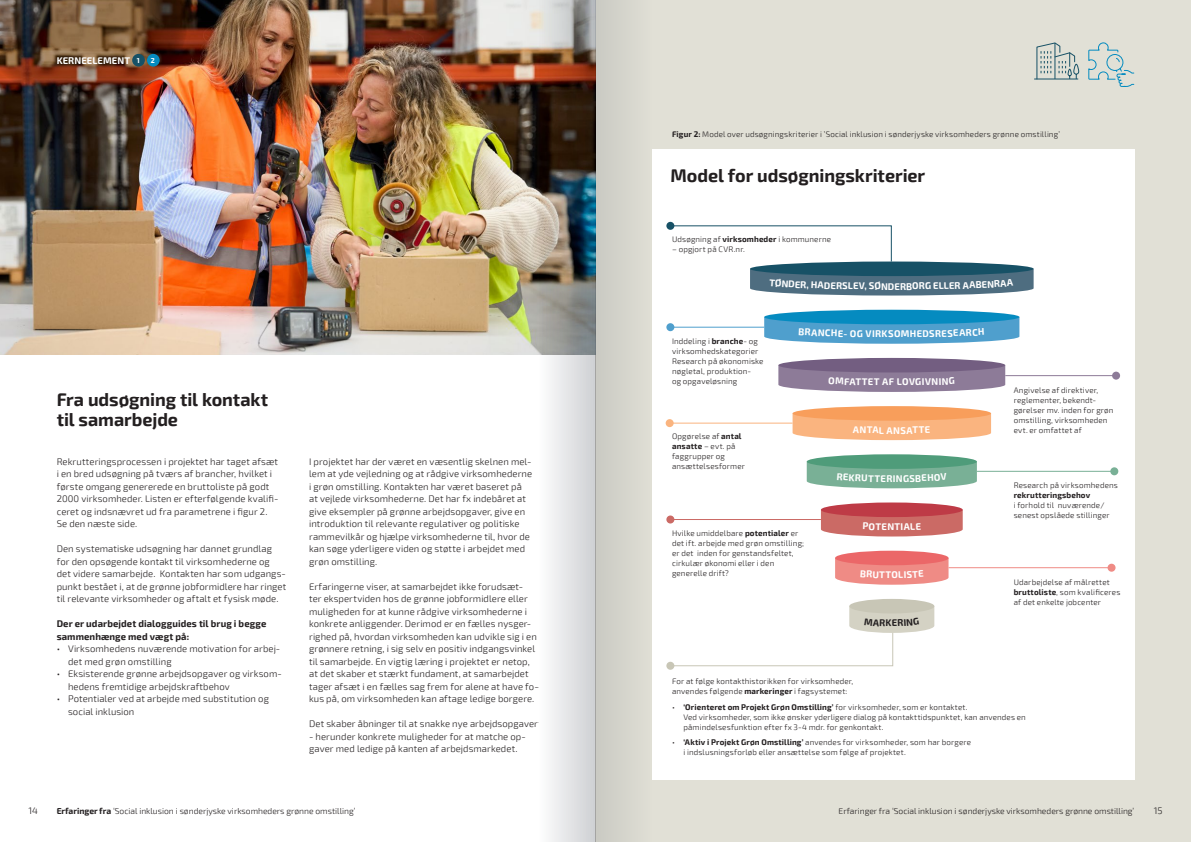
<style>
.page{position:relative;width:1191px;height:842px;background:#fff}
.page>*{position:absolute;margin:0;border:0;box-sizing:border-box;transform-origin:0 0}
.t1{font:700 18px/20px "Exo 2";letter-spacing:-.005em;color:#231f20}
.t2{font:300 9.5px/12.5px "Exo 2";letter-spacing:.01em;color:#231f20}
.t3{font:700 9.5px "Exo 2";letter-spacing:.01em;color:#fff}
.t4{font:700 9.5px/12.5px "Exo 2";letter-spacing:.01em;color:#231f20}
.t5{font:300 8.5px "Exo 2";color:#231f20}
.t6{font:300 8px/10px "Exo 2";letter-spacing:.015em;color:#231f20}
.t7{font:700 8px "Exo 2";letter-spacing:.015em;color:#231f20}
.t8{font:700 7px "Exo 2";color:#fff}
.s1{font-size:7px}
.s2{font-weight:700}
</style>
<div class="page">
<div style="left:595px;top:0;width:596px;height:842px;background:#e1e0d6"></div>
<img style="left:0;top:0;width:539px;height:355px">
<svg style="left:1088px;top:42px;width:46px;height:45px"></svg>
<svg style="left:1036px;top:42px;width:43px;height:38px"></svg>
<hr style="left:1034px;top:79px;width:43px;height:1px;background:#175166">
<div style="left:652px;top:149px;width:482px;height:631px;background:#fff"></div>
<img style="left:0;top:0;width:187px;height:103px">
<div style="left:132px;top:54px;width:13px;height:13px;background:#175166;border-radius:50%"></div>
<div style="left:147px;top:54px;width:13px;height:13px;background:#058bc0;border-radius:50%"></div>
<div style="left:666px;top:662px;width:8px;height:8px;background:#c8c6b6;border-radius:50%"></div>
<svg style="left:672px;top:225px;width:220px;height:36px"></svg>
<div style="left:666px;top:222px;width:8px;height:8px;background:#175166;border-radius:50%"></div>
<div style="left:849px;top:599px;width:85px;height:14px;background:#c8c6b6;border-radius:50%"></div>
<div style="left:835px;top:551px;width:113px;height:14px;background:#eb6768;border-radius:50%"></div>
<div style="left:821px;top:502px;width:141px;height:15px;background:#be3b46;border-radius:50%"></div>
<div style="left:806px;top:454px;width:171px;height:15px;background:#4f9c7a;border-radius:50%"></div>
<div style="left:792px;top:406px;width:199px;height:15px;background:#f89e5b;border-radius:50%"></div>
<div style="left:778px;top:358px;width:227px;height:14px;background:#735e81;border-radius:50%"></div>
<div style="left:764px;top:310px;width:255px;height:14px;background:#058bc0;border-radius:50%"></div>
<div style="left:750px;top:261px;width:283px;height:15px;background:#175166;border-radius:50%"></div>
<hr style="left:948px;top:567px;width:163px;height:1px;background:#ef8b85">
<div style="left:1107px;top:564px;width:8px;height:8px;background:#ef8b85;border-radius:50%"></div>
<hr style="left:977px;top:471px;width:137px;height:1px;background:#79b096">
<div style="left:1110px;top:467px;width:8px;height:8px;background:#79b096;border-radius:50%"></div>
<hr style="left:1005px;top:375px;width:111px;height:1px;background:#8d7b98">
<div style="left:1112px;top:372px;width:8px;height:8px;background:#8d7b98;border-radius:50%"></div>
<hr style="left:670px;top:327px;width:94px;height:1px;background:#4f9fcd">
<div style="left:666px;top:323px;width:8px;height:8px;background:#4f9fcd;border-radius:50%"></div>
<hr style="left:669px;top:423px;width:123px;height:1px;background:#fab47f">
<div style="left:665px;top:419px;width:8px;height:8px;background:#fab47f;border-radius:50%"></div>
<hr style="left:670px;top:519px;width:151px;height:1px;background:#cb6a65">
<div style="left:666px;top:515px;width:8px;height:8px;background:#cb6a65;border-radius:50%"></div>
<div style="left:595px;top:0;width:57px;height:842px;background:#d3d2ca"></div>
<img style="left:539px;top:0;width:56px;height:842px">
<svg style="left:670px;top:606px;width:264px;height:61px"></svg>
<svg style="left:835px;top:558px;width:113px;height:27px"></svg>
<svg style="left:821px;top:510px;width:141px;height:26px"></svg>
<svg style="left:806px;top:462px;width:171px;height:26px"></svg>
<svg style="left:792px;top:413px;width:199px;height:27px"></svg>
<svg style="left:778px;top:365px;width:227px;height:27px"></svg>
<svg style="left:764px;top:317px;width:255px;height:27px"></svg>
<svg style="left:750px;top:269px;width:283px;height:27px"></svg>
<p class="t3" style="left:57px;top:55px;width:84px">KERNEELEMENT <span class="s1">1</span></p>
<p class="t8" style="left:151px;top:56px;width:6px">2</p>
<h1 class="t1" style="left:57px;top:390px;width:213px">Fra udsøgning til kontakt til samarbejde</h1>
<p class="t2" style="left:57px;top:455px;width:223px">Rekrutteringsprocessen i projektet har taget afsæt i en bred udsøgning på tværs af brancher, hvilket i første omgang genererede en bruttoliste på godt 2000 virksomheder. Listen er efterfølgende kvalifi&shy;ceret og indsnævret ud fra parametrene i figur 2.<br>Se den næste side.</p>
<p class="t2" style="left:57px;top:543px;width:231px">Den systematiske udsøgning har dannet grundlag for den opsøgende kontakt til virksomhederne og det videre samarbejde. Kontakten har som udgangs&shy;punkt bestået i, at de grønne jobformidlere har ringet til relevante virksomheder og aftalt et fysisk møde.</p>
<p class="t4" style="left:57px;top:618px;width:211px">Der er udarbejdet dialogguides til brug i begge sammenhænge med vægt på:</p>
<p class="t2" style="left:68px;top:643px;width:214px;text-indent:-11px">• Virksomhedens nuværende motivation for arbej&shy;det med grøn omstilling</p>
<p class="t2" style="left:68px;top:668px;width:215px;text-indent:-11px">• Eksisterende grønne arbejdsopgaver og virksom&shy;hedens fremtidige arbejdskraftbehov</p>
<p class="t2" style="left:68px;top:693px;width:202px;text-indent:-11px">• Potentialer ved at arbejde med substitution og social inklusion</p>
<p class="t2" style="left:309px;top:455px;width:225px">I projektet har der været en væsentlig skelnen mel&shy;lem at yde vejledning og at rådgive virksomhederne i grøn omstilling. Kontakten har været baseret på at vejlede virksomhederne. Det har fx indebåret at give eksempler på grønne arbejdsopgaver, give en introduktion til relevante regulativer og politiske rammevilkår og hjælpe virksomhederne til, hvor de kan søge yderligere viden og støtte i arbejdet med grøn omstilling.</p>
<p class="t2" style="left:309px;top:580px;width:231px">Erfaringerne viser, at samarbejdet ikke forudsæt-<br>ter ekspertviden hos de grønne jobformidlere eller muligheden for at kunne rådgive virksomhederne i konkrete anliggender. Derimod er en fælles nysger&shy;righed på, hvordan virksomheden kan udvikle sig i en grønnere retning, i sig selv en positiv indgangsvinkel til samarbejde. En vigtig læring i projektet er netop, at det skaber et stærkt fundament, at samarbejdet tager afsæt i en fælles sag frem for alene at have fo&shy;kus på, om virksomheden kan aftage ledige borgere.</p>
<p class="t2" style="left:309px;top:718px;width:230px">Det skaber åbninger til at snakke nye arbejdsopgaver</p>
<p class="t2" style="left:309px;top:730px;width:218px">- herunder konkrete muligheder for at matche op&shy;gaver med ledige på kanten af arbejdsmarkedet.</p>
<p class="t6" style="left:672px;top:130px;width:389px"><span class="s2">Figur 2:</span> Model over udsøgningskriterier i ’Social inklusion i sønderjyske virksomheders grønne omstilling’</p>
<h1 class="t1" style="left:670px;top:166px;width:256px">Model for udsøgningskriterier</h1>
<p class="t6" style="left:672px;top:235px;width:160px">Udsøgning af <span class="s2">virksomheder</span> i kommunerne</p>
<p class="t6" style="left:672px;top:245px;width:74px">– opgjort på CVR.nr.</p>
<p class="t6" style="left:672px;top:336px;width:93px">Inddeling i <span class="s2">branche</span>- og virksomhedskategorier<br>Research på økonomiske nøgletal, produktion-<br>og opgaveløsning</p>
<p class="t6" style="left:672px;top:432px;width:74px">Opgørelse af <span class="s2">antal ansatte</span> – evt. på faggrupper og ansættelsesformer</p>
<p class="t3" style="left:800px;top:279px;width:32px;rotate:2deg">R, HAD</p>
<p class="t3" style="left:830px;top:280px;width:38px;rotate:1deg">ERSLEV,</p>
<p class="t3" style="left:869px;top:280px;width:45px">SØNDERB</p>
<p class="t3" style="left:912px;top:281px;width:44px;rotate:-1deg">ORG ELLE</p>
<p class="t3" style="left:954px;top:280px;width:29px;rotate:-2deg">R AAB</p>
<p class="t3" style="left:838px;top:328px;width:35px;rotate:1deg">E- OG V</p>
<p class="t3" style="left:872px;top:328px;width:39px">IRKSOM</p>
<p class="t3" style="left:909px;top:328px;width:33px;rotate:-1deg">HEDSR</p>
<p class="t3" style="left:941px;top:328px;width:25px;rotate:-2deg">ESEA</p>
<p class="t3" style="left:849px;top:376px;width:32px;rotate:1deg">ATTET</p>
<p class="t3" style="left:882px;top:376px;width:28px">AF LO</p>
<p class="t3" style="left:909px;top:376px;width:24px;rotate:-1deg">VGIV</p>
<p class="t3" style="left:931px;top:376px;width:25px;rotate:-2deg">NING</p>
<p class="t3" style="left:879px;top:425px;width:29px">L ANS</p>
<p class="t3" style="left:880px;top:473px;width:24px">ERIN</p>
<p class="t6" style="left:672px;top:529px;width:133px">Hvilke umiddelbare <span class="s2">potentialer</span> er det ift. arbejde med grøn omstilling; er det inden for genstandsfeltet, cirkulær økonomi eller i den generelle drift?</p>
<p class="t3" style="left:887px;top:521px;width:8px">N</p>
<p class="t3" style="left:885px;top:569px;width:14px">TO</p>
<p class="t6" style="left:1013px;top:385px;width:101px">Angivelse af direktiver, reglementer, bekendt&shy;gørelser mv. inden for grøn omstilling, virksomheden evt. er omfattet af</p>
<p class="t6" style="left:1013px;top:480px;width:106px">Research på virksomhedens</p>
<p class="t7" style="left:1013px;top:490px;width:78px">rekrutteringsbehov</p>
<p class="t6" style="left:1013px;top:500px;width:97px">i forhold til nuværende/ senest opslåede stillinger</p>
<p class="t6" style="left:1013px;top:577px;width:108px">Udarbejdelse af målrettet <span class="s2">bruttoliste</span>, som kvalificeres af det enkelte jobcenter</p>
<p class="t6" style="left:672px;top:676px;width:183px">For at følge kontakthistorikken for virksomheder, anvendes følgende <span class="s2">markeringer</span> i fagsystemet:</p>
<p class="t6" style="left:683px;top:702px;width:344px;text-indent:-11px">• <span class="s2">‘Orienteret om Projekt Grøn Omstilling’</span> for virksomheder, som er kontaktet.<br>Ved virksomheder, som ikke ønsker yderligere dialog på kontakttidspunktet, kan anvendes en påmindelsesfunktion efter fx 3-4 mdr. for genkontakt.</p>
<p class="t6" style="left:683px;top:737px;width:289px;text-indent:-11px">• <span class="s2">‘Aktiv i Projekt Grøn Omstilling’</span> anvendes for virksomheder, som har borgere i indslusningsforløb eller ansættelse som følge af projektet.</p>
<p class="t2" style="left:28px;top:804px;width:11px">14</p>
<p class="t5" style="left:57px;top:806px;width:300px"><span class="s2">Erfaringer fra</span> ‘Social inklusion i sønderjyske virksomheders grønne omstilling’</p>
<p class="t5" style="left:838px;top:806px;width:297px">Erfaringer fra ‘Social inklusion i sønderjyske virksomheders grønne omstilling’</p>
<p class="t2" style="left:1153px;top:804px;width:10px">15</p>
</div>
